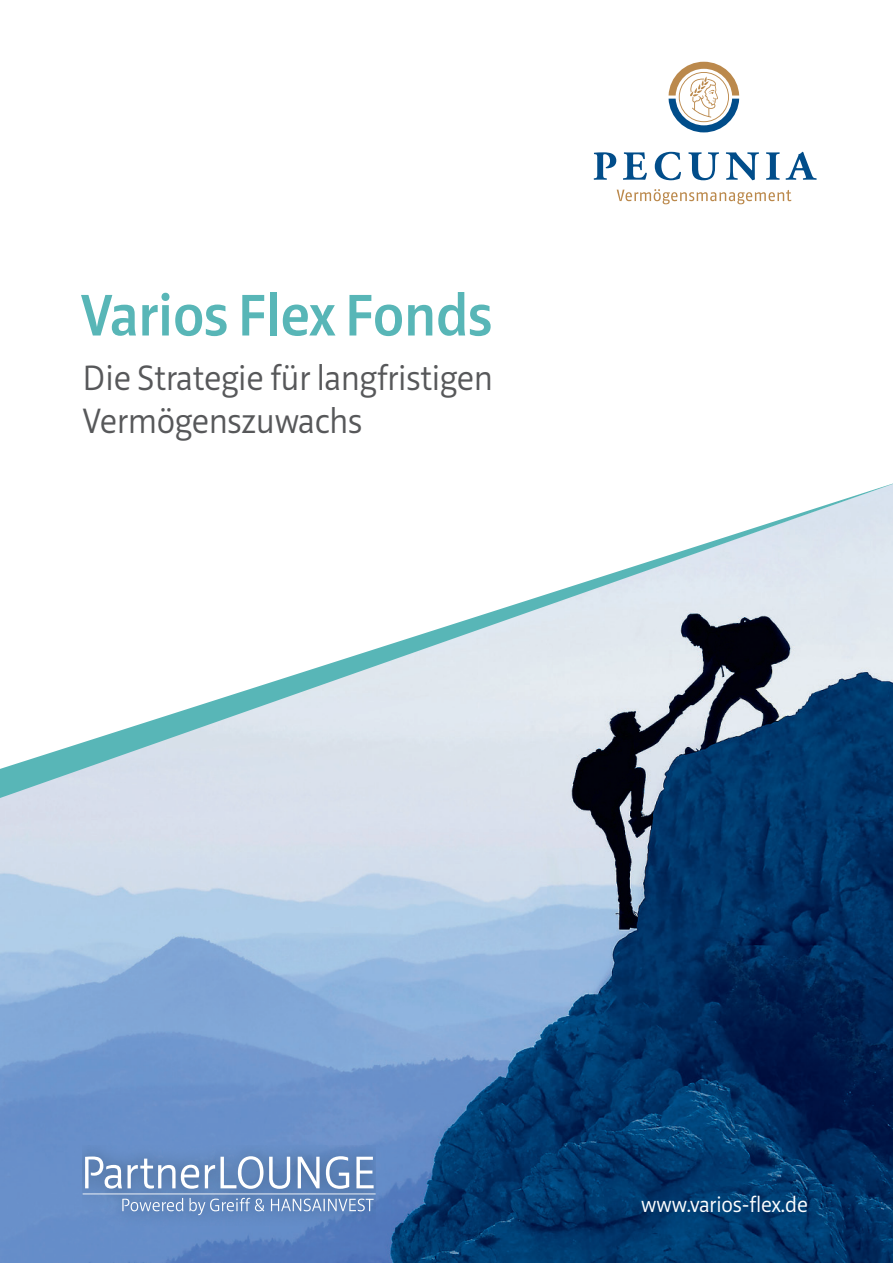
<style>
.page{position:relative;width:893px;height:1263px;background:#fff}
.page>*{position:absolute;margin:0;border:0;box-sizing:border-box;transform-origin:0 0}
.t1{font:500 60px "Riga";color:#58b6b7}
.t2{font:300 36px/43.2px "Riga";color:#57585a}
.t3{font:300 22.5px "Riga";color:#fff}
</style>
<div class="page">
<img style="left:0;top:798px;width:893px;height:465px">
<svg style="left:0;top:483px;width:893px;height:315px"></svg>
<img style="left:83px;top:1146px;width:293px;height:79px">
<hr style="left:83px;top:1193px;width:293px;height:1px;background:#fff">
<svg style="left:85px;top:1156px;width:37px;height:32px"></svg>
<svg style="left:128px;top:1158px;width:71px;height:31px"></svg>
<svg style="left:205px;top:1156px;width:58px;height:33px"></svg>
<svg style="left:269px;top:1157px;width:21px;height:32px"></svg>
<svg style="left:298px;top:1157px;width:22px;height:31px"></svg>
<svg style="left:326px;top:1156px;width:23px;height:33px"></svg>
<svg style="left:356px;top:1157px;width:18px;height:31px"></svg>
<svg style="left:271px;top:1198px;width:103px;height:13px"></svg>
<svg style="left:122px;top:1198px;width:61px;height:13px"></svg>
<svg style="left:189px;top:1198px;width:75px;height:17px"></svg>
<svg style="left:617px;top:189px;width:174px;height:15px"></svg>
<svg style="left:726px;top:152px;width:33px;height:28px"></svg>
<svg style="left:594px;top:152px;width:22px;height:28px"></svg>
<svg style="left:623px;top:152px;width:24px;height:28px"></svg>
<svg style="left:655px;top:152px;width:26px;height:28px"></svg>
<svg style="left:688px;top:152px;width:31px;height:28px"></svg>
<svg style="left:766px;top:152px;width:51px;height:28px"></svg>
<svg style="left:669px;top:62px;width:70px;height:70px"></svg>
<h1 class="t1" style="left:81px;top:283px;width:413px">Varios Flex Fonds</h1>
<p class="t2" style="left:83px;top:357px;width:412px">Die Strategie für langfristigen<br>Vermögenszuwachs</p>
<p class="t3" style="left:641px;top:1192px;width:168px">www.varios-flex.de</p>
</div>
